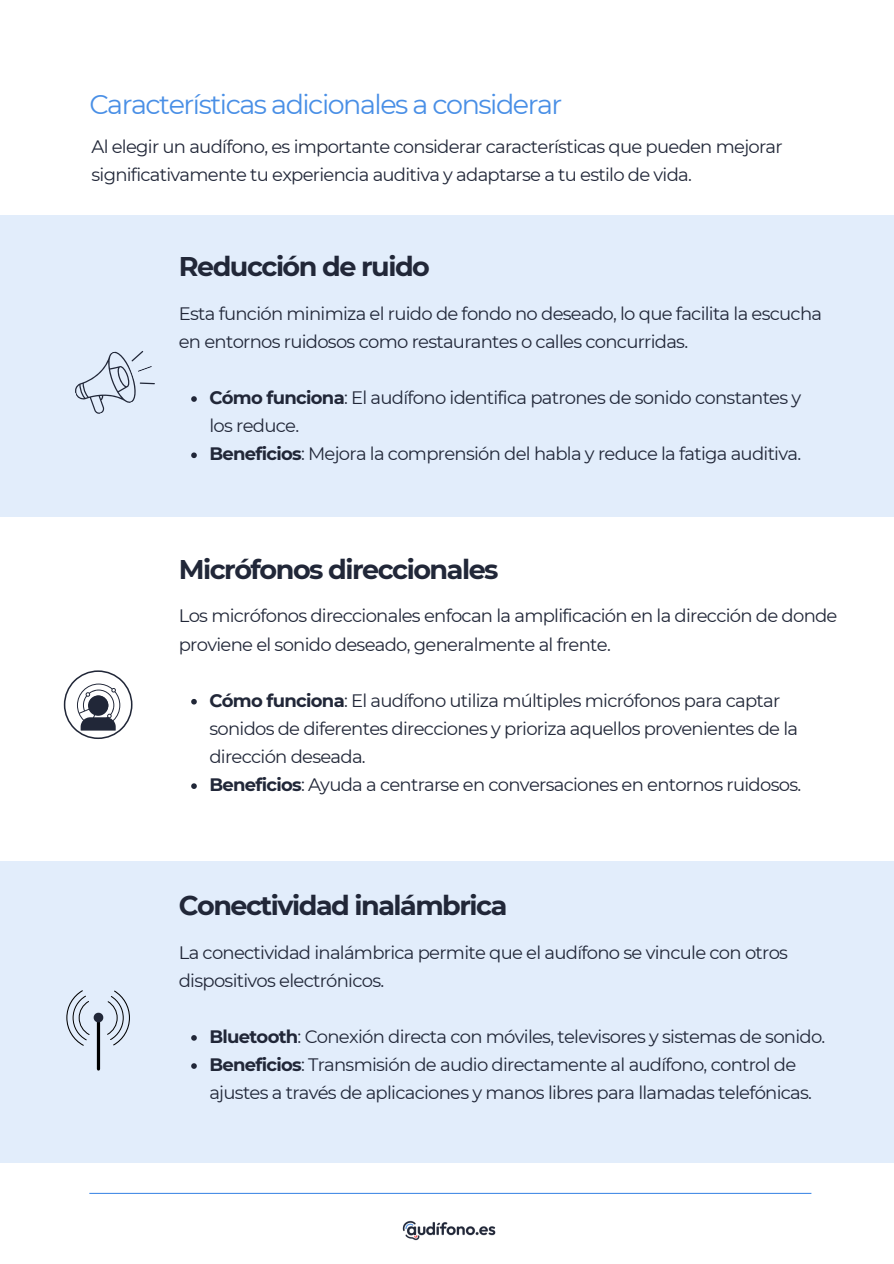
<style>
.page{position:relative;width:894px;height:1264px;background:#fff}
.page>*{position:absolute;margin:0;border:0;box-sizing:border-box;transform-origin:0 0}
.t1{font:700 27px "Montserrat";letter-spacing:-.055em;color:#212738}
.t2{font:27px "Montserrat";letter-spacing:-.055em;color:#498fe6}
.t3{font:18px/28.2px "Montserrat";letter-spacing:-.04em;color:#212738}
.s1{font-weight:700}
</style>
<div class="page">
<hr style="left:89px;top:1192px;width:722px;height:1px;background:#498fe6">
<img style="left:402px;top:1220px;width:94px;height:21px">
<div style="left:0;top:215px;width:893px;height:301px;background:#e2edfb"></div>
<svg style="left:75px;top:351px;width:80px;height:63px"></svg>
<div style="left:0;top:861px;width:893px;height:302px;background:#e2edfb"></div>
<hr style="left:97px;top:1017px;width:3px;height:51px;background:#000">
<svg style="left:66px;top:990px;width:64px;height:56px"></svg>
<svg style="left:64px;top:670px;width:68px;height:69px"></svg>
<svg style="left:191px;top:396px;width:6px;height:6px"></svg>
<svg style="left:191px;top:452px;width:6px;height:6px"></svg>
<svg style="left:191px;top:1035px;width:6px;height:5px"></svg>
<svg style="left:191px;top:1063px;width:6px;height:5px"></svg>
<svg style="left:191px;top:699px;width:6px;height:5px"></svg>
<svg style="left:191px;top:783px;width:6px;height:6px"></svg>
<p class="t2" style="left:89px;top:88px;width:474px">Características adicionales a considerar</p>
<h1 class="t3" style="left:91px;top:132px;width:692px">Al elegir un audífono, es importante considerar características que pueden mejorar significativamente tu experiencia auditiva y adaptarse a tu estilo de vida.</h1>
<p class="t1" style="left:179px;top:250px;width:252px">Reducción de ruido</p>
<p class="t3" style="left:179px;top:299px;width:644px">Esta función minimiza el ruido de fondo no deseado, lo que facilita la escucha en entornos ruidosos como restaurantes o calles concurridas.</p>
<p class="t3" style="left:209px;top:383px;width:593px"><span class="s1">Cómo funciona</span>: El audífono identifica patrones de sonido constantes y los reduce.</p>
<p class="t3" style="left:209px;top:440px;width:593px"><span class="s1">Beneficios</span>: Mejora la comprensión del habla y reduce la fatiga auditiva.</p>
<p class="t1" style="left:179px;top:552px;width:321px">Micrófonos direccionales</p>
<p class="t3" style="left:179px;top:602px;width:660px">Los micrófonos direccionales enfocan la amplificación en la dirección de donde proviene el sonido deseado, generalmente al frente.</p>
<p class="t3" style="left:209px;top:686px;width:590px"><span class="s1">Cómo funciona</span>: El audífono utiliza múltiples micrófonos para captar sonidos de diferentes direcciones y prioriza aquellos provenientes de la dirección deseada.</p>
<h1 class="t3" style="left:209px;top:770px;width:593px"><span class="s1">Beneficios</span>: Ayuda a centrarse en conversaciones en entornos ruidosos.</h1>
<p class="t1" style="left:179px;top:888px;width:330px">Conectividad inalámbrica</p>
<p class="t3" style="left:179px;top:938px;width:610px">La conectividad inalámbrica permite que el audífono se vincule con otros dispositivos electrónicos.</p>
<h1 class="t3" style="left:209px;top:1022px;width:617px"><span class="s1">Bluetooth</span>: Conexión directa con móviles, televisores y sistemas de sonido.</h1>
<p class="t3" style="left:209px;top:1050px;width:604px"><span class="s1">Beneficios</span>: Transmisión de audio directamente al audífono, control de ajustes a través de aplicaciones y manos libres para llamadas telefónicas.</p>
</div>
